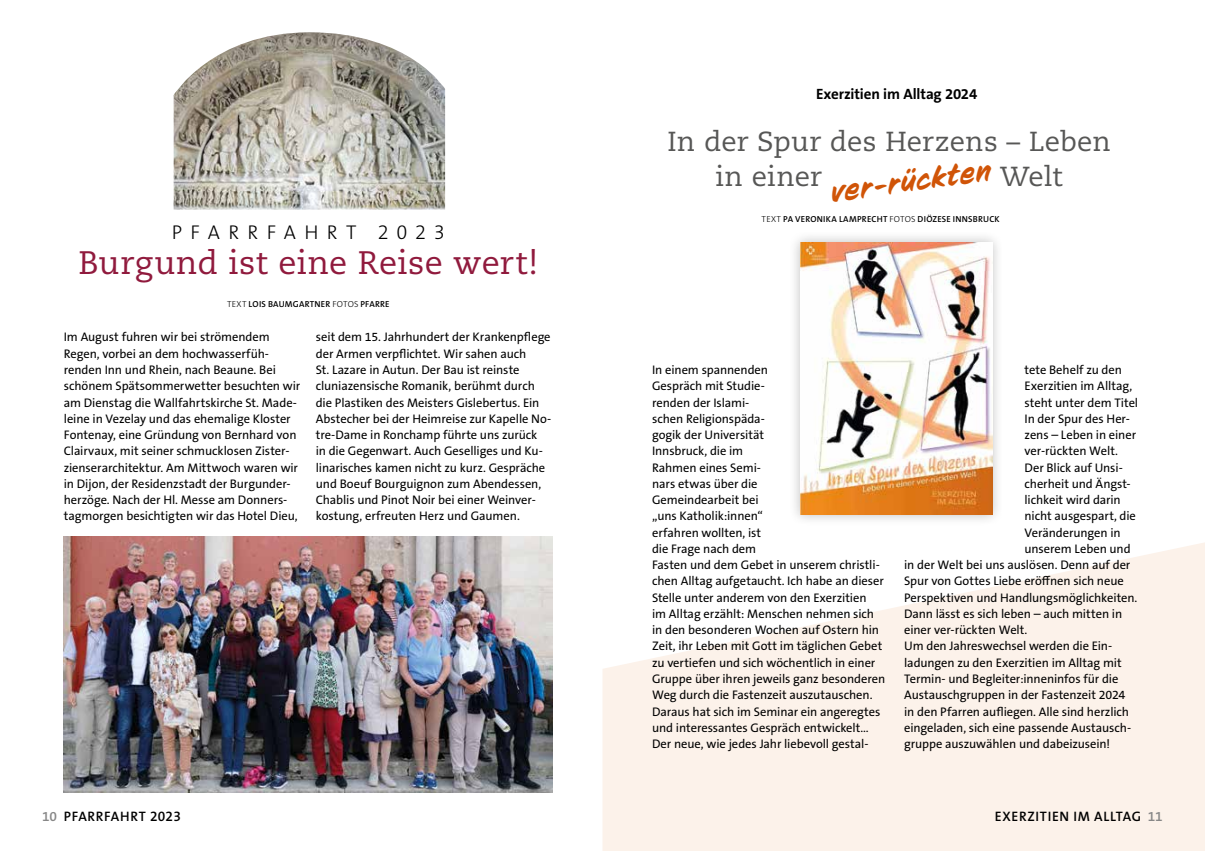
<style>
.page{position:relative;width:1205px;height:851px;background:#fff}
.page>*{position:absolute;margin:0;border:0;box-sizing:border-box;transform-origin:0 0}
.t1{font:32.5px "Caecilia LT Std";letter-spacing:.01em;color:#901a3d}
.t2{font:27.5px/35px "Caecilia LT Std";letter-spacing:.005em;color:#575756}
.t3{font:italic 27.5px "CC Sign Language";color:#d05407}
.t4{font:300 20px "The Sans B W3";letter-spacing:.415em;color:#000}
.t5{font:700 15px "The Sans B W7";letter-spacing:-.01em;color:#000}
.t6{font:600 13.75px "The Sans B W6";letter-spacing:.045em;color:#000}
.t7{font:12.5px/16.2px "The Sans B W5 Plain";letter-spacing:-.005em;color:#000}
.t8{font:600 8.75px "The Sans B W6";letter-spacing:.025em;color:#000}
.s1{font-family:"The Sans B W3";font-weight:300}
.s2{color:#878787}
</style>
<div class="page">
<svg style="left:602px;top:542px;width:603px;height:308px;fill:#fcf2ea"></svg>
<img style="left:174px;top:32px;width:271px;height:177px">
<img style="left:64px;top:536px;width:489px;height:256px">
<div style="left:789px;top:230px;width:215px;height:296px;background:#000;opacity:.25"></div>
<img style="left:800px;top:242px;width:192px;height:272px">
<p class="t5" style="left:816px;top:85px;width:163px">Exerzitien im Alltag 2024</p>
<h2 class="t2" style="left:715px;top:125px;width:397px;text-indent:-48px">In der Spur des Herzens – Leben in einer</h2>
<h2 class="t3" style="left:829px;top:177px;width:163px;rotate:-8deg">ver-rückten</h2>
<h2 class="t2" style="left:1000px;top:160px;width:64px">Welt</h2>
<h3 class="t4" style="left:172px;top:219px;width:274px">PFARRFAHRT 2023</h3>
<h1 class="t1" style="left:78px;top:244px;width:461px">Burgund ist eine Reise wert!</h1>
<p class="t8" style="left:227px;top:299px;width:164px"><span class="s1">TEXT</span> LOIS BAUMGARTNER <span class="s1">FOTOS</span> PFARRE</p>
<p class="t7" style="left:64px;top:329px;width:238px">Im August fuhren wir bei strömendem Regen, vorbei an dem hochwasserfüh&shy;renden Inn und Rhein, nach Beaune. Bei schönem Spätsommerwetter besuchten wir am Dienstag die Wallfahrtskirche St. Made&shy;leine in Vezelay und das ehemalige Kloster Fontenay, eine Gründung von Bernhard von Clairvaux, mit seiner schmucklosen Zister&shy;zienserarchitektur. Am Mittwoch waren wir in Dijon, der Residenzstadt der Burgunder&shy;herzöge. Nach der Hl. Messe am Donners&shy;tagmorgen besichtigten wir das Hotel Dieu,</p>
<p class="t7" style="left:316px;top:329px;width:237px">seit dem 15. Jahrhundert der Krankenpflege der Armen verpflichtet. Wir sahen auch<br>St. Lazare in Autun. Der Bau ist reinste cluniazensische Romanik, berühmt durch die Plastiken des Meisters Gislebertus. Ein Abstecher bei der Heimreise zur Kapelle No&shy;tre-Dame in Ronchamp führte uns zurück<br>in die Gegenwart. Auch Geselliges und Ku&shy;linarisches kamen nicht zu kurz. Gespräche und Boeuf Bourguignon zum Abendessen, Chablis und Pinot Noir bei einer Weinver&shy;kostung, erfreuten Herz und Gaumen.</p>
<p class="t8" style="left:761px;top:214px;width:240px"><span class="s1">TEXT</span> PA VERONIKA LAMPRECHT <span class="s1">FOTOS</span> DIÖZESE INNSBRUCK</p>
<p class="t7" style="left:652px;top:361px;width:235px">In einem spannenden<br>Gespräch mit Studie-<br>renden der Islami-<br>schen Religionspäda-<br>gogik der Universität<br>Innsbruck, die im<br>Rahmen eines Semi-<br>nars etwas über die<br>Gemeindearbeit bei<br>„uns Katholik:innen“<br>erfahren wollten, ist<br>die Frage nach dem<br>Fasten und dem Gebet in unserem christli&shy;chen Alltag aufgetaucht. Ich habe an dieser<br>Stelle unter anderem von den Exerzitien<br>im Alltag erzählt: Menschen nehmen sich in den besonderen Wochen auf Ostern hin<br>Zeit, ihr Leben mit Gott im täglichen Gebet zu vertiefen und sich wöchentlich in einer<br>Gruppe über ihren jeweils ganz besonderen<br>Weg durch die Fastenzeit auszutauschen.<br>Daraus hat sich im Seminar ein angeregtes und interessantes Gespräch entwickelt…<br>Der neue, wie jedes Jahr liebevoll gestal-</p>
<p class="t7" style="left:1024px;top:361px;width:99px">tete Behelf zu den</p>
<p class="t7" style="left:1024px;top:378px;width:109px">Exerzitien im Alltag,</p>
<p class="t7" style="left:1024px;top:394px;width:115px">steht unter dem Titel</p>
<p class="t7" style="left:1024px;top:410px;width:107px">In der Spur des Her-</p>
<p class="t7" style="left:1024px;top:426px;width:113px">zens – Leben in einer</p>
<p class="t7" style="left:1024px;top:443px;width:95px">ver-rückten Welt.</p>
<p class="t7" style="left:1024px;top:459px;width:100px">Der Blick auf Unsi-</p>
<p class="t7" style="left:1024px;top:475px;width:108px">cherheit und Ängst-</p>
<p class="t7" style="left:1024px;top:491px;width:98px">lichkeit wird darin</p>
<p class="t7" style="left:1024px;top:508px;width:113px">nicht ausgespart, die</p>
<p class="t7" style="left:1024px;top:524px;width:98px">Veränderungen in</p>
<p class="t7" style="left:1024px;top:540px;width:108px">unserem Leben und</p>
<p class="t7" style="left:904px;top:556px;width:228px">in der Welt bei uns auslösen. Denn auf der</p>
<p class="t7" style="left:904px;top:573px;width:221px">Spur von Gottes Liebe eröffnen sich neue</p>
<p class="t7" style="left:904px;top:589px;width:235px">Perspektiven und Handlungsmöglichkeiten.</p>
<p class="t7" style="left:904px;top:605px;width:219px">Dann lässt es sich leben – auch mitten in</p>
<p class="t7" style="left:904px;top:621px;width:125px">einer ver-rückten Welt.</p>
<p class="t7" style="left:904px;top:638px;width:210px">Um den Jahreswechsel werden die Ein-</p>
<p class="t7" style="left:904px;top:654px;width:219px">ladungen zu den Exerzitien im Alltag mit</p>
<p class="t7" style="left:904px;top:670px;width:216px">Termin- und Begleiter:inneninfos für die</p>
<p class="t7" style="left:904px;top:686px;width:223px">Austauschgruppen in der Fastenzeit 2024</p>
<p class="t7" style="left:904px;top:703px;width:226px">in den Pfarren aufliegen. Alle sind herzlich</p>
<p class="t7" style="left:904px;top:719px;width:229px">eingeladen, sich eine passende Austausch-</p>
<p class="t7" style="left:904px;top:735px;width:208px">gruppe auszuwählen und dabeizusein!</p>
<p class="t6" style="left:42px;top:807px;width:140px"><span class="s2">10</span> PFARRFAHRT 2023</p>
<p class="t6" style="left:995px;top:807px;width:169px">EXERZITIEN IM ALLTAG <span class="s2">11</span></p>
</div>
